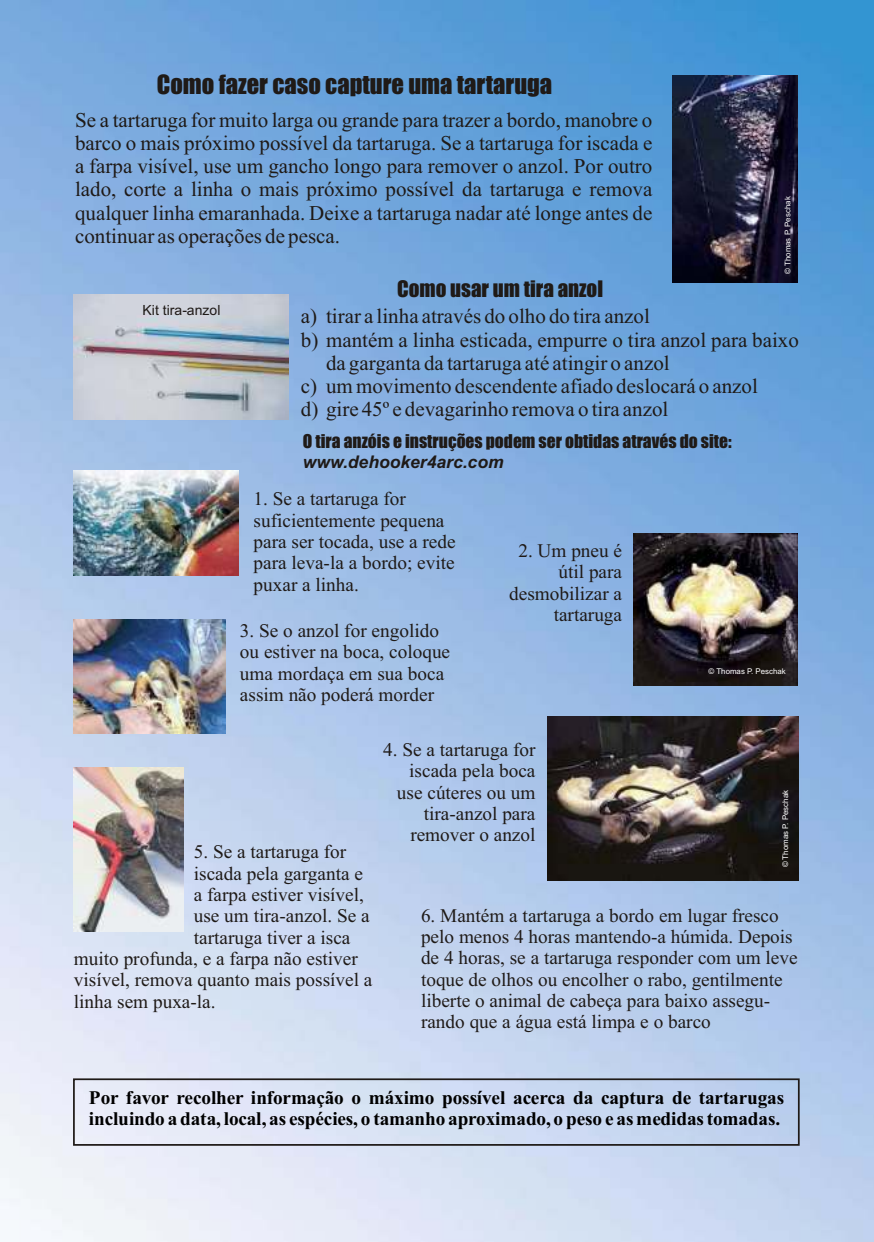
<style>
.page{position:relative;width:874px;height:1242px;background:#fff}
.page>*{position:absolute;margin:0;border:0;box-sizing:border-box;transform-origin:0 0}
.t1{font:24.5px "Impact";color:#1f1a17}
.t2{font:21px/23.3px "Times New Roman";color:#1f1a17;text-align:justify}
.t3{font:21px "Impact";color:#1f1a17}
.t4{font:19.25px/21.3px "Times New Roman";color:#1f1a17}
.t5{font:700 19.25px/21.3px "Times New Roman";color:#000}
.t6{font:17.5px "Impact";color:#1f1a17}
.t7{font:italic 700 17.5px "Arial";color:#1f1a17}
.t8{font:14px "Arial";color:#1f1a17}
.t9{font:7.88px "Arial";color:#fff}
</style>
<div class="page">
<img style="left:0;top:0;width:874px;height:1242px">
<img style="left:672px;top:76px;width:125px;height:206px">
<img style="left:633px;top:533px;width:164px;height:152px">
<img style="left:547px;top:716px;width:251px;height:164px">
<img style="left:74px;top:295px;width:214px;height:124px">
<img style="left:74px;top:471px;width:164px;height:104px">
<img style="left:74px;top:619px;width:151px;height:114px">
<img style="left:74px;top:767px;width:110px;height:164px">
<div style="left:73px;top:1078px;width:726px;height:67px;border:2px solid #1f1a17"></div>
<p class="t1" style="left:157px;top:75px;width:397px">Como fazer caso capture uma tartaruga</p>
<p class="t2" style="left:75px;top:110px;width:579px">Se a tartaruga for muito larga ou grande para trazer a bordo, manobre o barco o mais próximo possível da tartaruga. Se a tartaruga for iscada e a farpa visível, use um gancho longo para remover o anzol. Por outro lado, corte a linha o mais próximo possível da tartaruga e remova qualquer linha emaranhada. Deixe a tartaruga nadar até longe antes de continuar as operações de pesca.</p>
<p class="t3" style="left:397px;top:281px;width:207px">Como usar um tira anzol</p>
<p class="t2" style="left:301px;top:307px;width:350px">a) tirar a linha através do olho do tira anzol</p>
<p class="t2" style="left:301px;top:330px;width:499px">b) mantém a linha esticada, empurre o tira anzol para baixo</p>
<p class="t2" style="left:326px;top:353px;width:345px">da garganta da tartaruga até atingir o anzol</p>
<p class="t2" style="left:301px;top:376px;width:458px">c) um movimento descendente afiado deslocará o anzol</p>
<p class="t2" style="left:301px;top:400px;width:369px">d) gire 45º e devagarinho remova o tira anzol</p>
<p class="t6" style="left:303px;top:434px;width:430px">O tira anzóis e instruções podem ser obtidas através do site:</p>
<p class="t7" style="left:303px;top:455px;width:202px">www.dehooker4arc.com</p>
<p class="t4" style="left:253px;top:490px;width:204px">1. Se a tartaruga for suficientemente pequena para ser tocada, use a rede para leva-la a bordo; evite puxar a linha.</p>
<p class="t9" style="left:784px;top:274px;width:79px;rotate:-90deg">© Thomas P. Peschak</p>
<p class="t8" style="left:143px;top:305px;width:79px">Kit tira-anzol</p>
<p class="t4" style="left:509px;top:541px;width:114px;text-align:right">2. Um pneu é útil para desmobilizar a tartaruga</p>
<p class="t4" style="left:240px;top:622px;width:212px">3. Se o anzol for engolido ou estiver na boca, coloque uma mordaça em sua boca assim não poderá morder</p>
<p class="t4" style="left:383px;top:741px;width:154px;text-align:right">4. Se a tartaruga for iscada pela boca use cúteres ou um tira-anzol para remover o anzol</p>
<p class="t4" style="left:194px;top:843px;width:154px">5. Se a tartaruga for</p>
<p class="t4" style="left:194px;top:864px;width:171px">iscada pela garganta e</p>
<p class="t4" style="left:194px;top:885px;width:171px">a farpa estiver visível,</p>
<p class="t4" style="left:194px;top:907px;width:177px">use um tira-anzol. Se a</p>
<p class="t4" style="left:194px;top:928px;width:158px">tartaruga tiver a isca</p>
<p class="t4" style="left:74px;top:949px;width:285px">muito profunda, e a farpa não estiver</p>
<p class="t4" style="left:74px;top:971px;width:300px">visível, remova quanto mais possível a</p>
<p class="t4" style="left:74px;top:992px;width:143px">linha sem puxa-la.</p>
<p class="t9" style="left:708px;top:669px;width:79px">© Thomas P. Peschak</p>
<p class="t9" style="left:782px;top:867px;width:79px;rotate:-90deg">© Thomas P. Peschak</p>
<p class="t4" style="left:421px;top:906px;width:378px">6. Mantém a tartaruga a bordo em lugar fresco pelo menos 4 horas mantendo-a húmida. Depois de 4 horas, se a tartaruga responder com um leve toque de olhos ou encolher o rabo, gentilmente liberte o animal de cabeça para baixo assegu&shy;rando que a água está limpa e o barco</p>
<p class="t5" style="left:89px;top:1088px;width:697px">Por favor recolher informação o máximo possível acerca da captura de tartarugas incluindo a data, local, as espécies, o tamanho aproximado, o peso e as medidas tomadas.</p>
</div>
